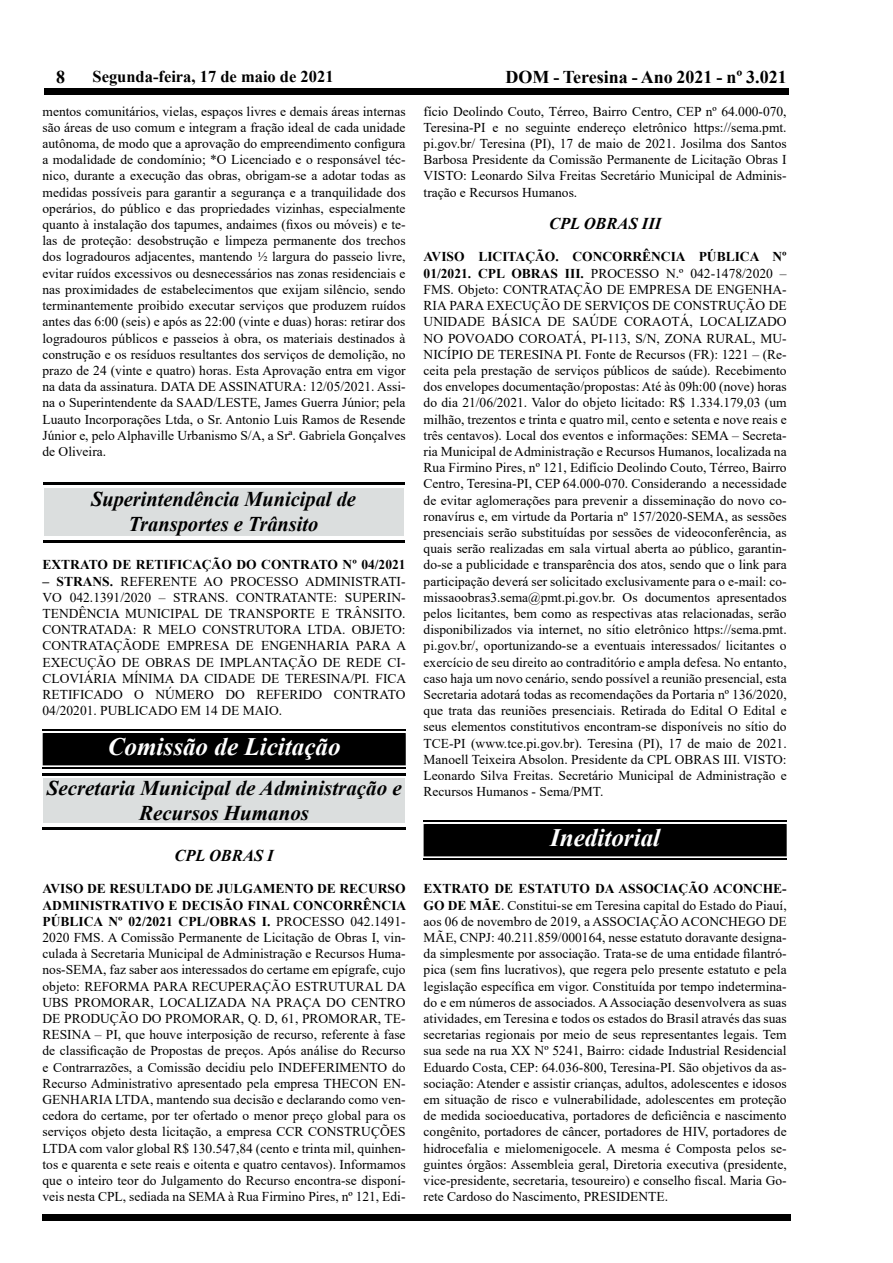
<style>
.page{position:relative;width:893px;height:1263px;background:#fff}
.page>*{position:absolute;margin:0;border:0;box-sizing:border-box;transform-origin:0 0}
.t1{font:italic 700 25.05px "Times New Roman";color:#fff}
.t2{font:italic 700 21px/25.2px "Times New Roman";color:#000;text-align:center}
.t3{font:700 18px "Times New Roman";color:#000}
.t4{font:700 16.5px "Times New Roman";color:#000}
.t5{font:italic 700 16.5px "Times New Roman";color:#000}
.t6{font:13.5px/16.2px "Times New Roman";color:#000;text-align:justify}
.t7{font:700 13.5px "Times New Roman";color:#000}
.s1{font-weight:700}
</style>
<div class="page">
<div style="left:43px;top:1214px;width:748px;height:7px;background:#000"></div>
<div style="left:45px;top:88px;width:744px;height:7px;background:#000"></div>
<div style="left:44px;top:488px;width:359px;height:48px;background:#dbdede"></div>
<hr style="left:43px;top:483px;width:361px;height:2px;background:#000">
<hr style="left:43px;top:540px;width:361px;height:2px;background:#000">
<div style="left:43px;top:733px;width:363px;height:32px;background:#000"></div>
<hr style="left:43px;top:730px;width:363px;height:1px;background:#000">
<hr style="left:43px;top:767px;width:363px;height:2px;background:#000">
<div style="left:424px;top:824px;width:363px;height:32px;background:#000"></div>
<hr style="left:424px;top:821px;width:363px;height:1px;background:#000">
<hr style="left:424px;top:858px;width:363px;height:2px;background:#000">
<div style="left:43px;top:779px;width:362px;height:44px;background:#dbdede"></div>
<hr style="left:43px;top:773px;width:363px;height:2px;background:#000">
<hr style="left:43px;top:827px;width:363px;height:2px;background:#000">
<h3 class="t3" style="left:56px;top:64px;width:10px">8</h3>
<p class="t4" style="left:93px;top:65px;width:243px">Segunda-feira, 17 de maio de 2021</p>
<h3 class="t3" style="left:505px;top:64px;width:283px">DOM - Teresina - Ano 2021 - nº 3.021</h3>
<p class="t6" style="left:43px;top:103px;width:365px">mentos comunitários, vielas, espaços livres e demais áreas internas são áreas de uso comum e integram a fração ideal de cada unidade autônoma, de modo que a aprovação do empreendimento configura a modalidade de condomínio; *O Licenciado e o responsável téc&shy;nico, durante a execução das obras, obrigam-se a adotar todas as medidas possíveis para garantir a segurança e a tranquilidade dos operários, do público e das propriedades vizinhas, especialmente quanto à instalação dos tapumes, andaimes (fixos ou móveis) e te&shy;las de proteção: desobstrução e limpeza permanente dos trechos dos logradouros adjacentes, mantendo ½ largura do passeio livre, evitar ruídos excessivos ou desnecessários nas zonas residenciais e nas proximidades de estabelecimentos que exijam silêncio, sendo terminantemente proibido executar serviços que produzem ruídos antes das 6:00 (seis) e após as 22:00 (vinte e duas) horas: retirar dos logradouros públicos e passeios à obra, os materiais destinados à construção e os resíduos resultantes dos serviços de demolição, no prazo de 24 (vinte e quatro) horas. Esta Aprovação entra em vigor na data da assinatura. DATA DE ASSINATURA: 12/05/2021. Assi&shy;na o Superintendente da SAAD/LESTE, James Guerra Júnior; pela Luauto Incorporações Ltda, o Sr. Antonio Luis Ramos de Resende Júnior e, pelo Alphaville Urbanismo S/A, a Srª. Gabriela Gonçalves de Oliveira.</p>
<p class="t6" style="left:424px;top:103px;width:365px">fício Deolindo Couto, Térreo, Bairro Centro, CEP nº 64.000-070, Teresina-PI e no seguinte endereço eletrônico https://sema.pmt. pi.gov.br/ Teresina (PI), 17 de maio de 2021. Josilma dos Santos Barbosa Presidente da Comissão Permanente de Licitação Obras I VISTO: Leonardo Silva Freitas Secretário Municipal de Adminis&shy;tração e Recursos Humanos.</p>
<p class="t5" style="left:549px;top:212px;width:114px">CPL OBRAS III</p>
<p class="t6" style="left:424px;top:248px;width:365px"><span class="s1">AVISO LICITAÇÃO. CONCORRÊNCIA PÚBLICA Nº 01/2021. CPL OBRAS III.</span> PROCESSO N.º 042-1478/2020 – FMS. Objeto: CONTRATAÇÃO DE EMPRESA DE ENGENHA-RIA PARA EXECUÇÃO DE SERVIÇOS DE CONSTRUÇÃO DE UNIDADE BÁSICA DE SAÚDE CORAOTÁ, LOCALIZADO NO POVOADO COROATÁ, PI-113, S/N, ZONA RURAL, MU-NICÍPIO DE TERESINA PI. Fonte de Recursos (FR): 1221 – (Re&shy;ceita pela prestação de serviços públicos de saúde). Recebimento dos envelopes documentação/propostas: Até às 09h:00 (nove) horas do dia 21/06/2021. Valor do objeto licitado: R$ 1.334.179,03 (um milhão, trezentos e trinta e quatro mil, cento e setenta e nove reais e três centavos). Local dos eventos e informações: SEMA – Secreta&shy;ria Municipal de Administração e Recursos Humanos, localizada na Rua Firmino Pires, nº 121, Edifício Deolindo Couto, Térreo, Bairro Centro, Teresina-PI, CEP 64.000-070. Considerando a necessidade de evitar aglomerações para prevenir a disseminação do novo co&shy;ronavírus e, em virtude da Portaria nº 157/2020-SEMA, as sessões presenciais serão substituídas por sessões de videoconferência, as quais serão realizadas em sala virtual aberta ao público, garantin&shy;do-se a publicidade e transparência dos atos, sendo que o link para participação deverá ser solicitado exclusivamente para o e-mail: co&shy;missaoobras3.sema@pmt.pi.gov.br. Os documentos apresentados pelos licitantes, bem como as respectivas atas relacionadas, serão disponibilizados via internet, no sítio eletrônico https://sema.pmt. pi.gov.br/, oportunizando-se a eventuais interessados/ licitantes o exercício de seu direito ao contraditório e ampla defesa. No entanto, caso haja um novo cenário, sendo possível a reunião presencial, esta Secretaria adotará todas as recomendações da Portaria nº 136/2020, que trata das reuniões presenciais. Retirada do Edital O Edital e seus elementos constitutivos encontram-se disponíveis no sítio do TCE-PI (www.tce.pi.gov.br). Teresina (PI), 17 de maio de 2021.<br>Manoell Teixeira Absolon. Presidente da CPL OBRAS III. VISTO:<br>Leonardo Silva Freitas. Secretário Municipal de Administração e Recursos Humanos - Sema/PMT.</p>
<h2 class="t2" style="left:91px;top:486px;width:266px">Superintendência Municipal de<br>Transportes e Trânsito</h2>
<p class="t7" style="left:43px;top:555px;width:365px">EXTRATO DE RETIFICAÇÃO DO CONTRATO Nº 04/2021</p>
<p class="t6" style="left:43px;top:572px;width:365px"><span class="s1">– STRANS.</span> REFERENTE AO PROCESSO ADMINISTRATI-VO 042.1391/2020 – STRANS. CONTRATANTE: SUPERIN-TENDÊNCIA MUNICIPAL DE TRANSPORTE E TRÂNSITO.<br>CONTRATADA: R MELO CONSTRUTORA LTDA. OBJETO:<br>CONTRATAÇÃODE EMPRESA DE ENGENHARIA PARA A EXECUÇÃO DE OBRAS DE IMPLANTAÇÃO DE REDE CI-CLOVIÁRIA MÍNIMA DA CIDADE DE TERESINA/PI. FICA RETIFICADO O NÚMERO DO REFERIDO CONTRATO 04/20201. PUBLICADO EM 14 DE MAIO.</p>
<h1 class="t1" style="left:108px;top:729px;width:234px">Comissão de Licitação</h1>
<h2 class="t2" style="left:47px;top:775px;width:357px">Secretaria Municipal de Administração e<br>Recursos Humanos</h2>
<p class="t5" style="left:174px;top:844px;width:101px">CPL OBRAS I</p>
<p class="t6" style="left:43px;top:880px;width:365px"><span class="s1">AVISO DE RESULTADO DE JULGAMENTO DE RECURSO ADMINISTRATIVO E DECISÃO FINAL CONCORRÊNCIA PÚBLICA Nº 02/2021 CPL/OBRAS I.</span> PROCESSO 042.1491- 2020 FMS. A Comissão Permanente de Licitação de Obras I, vin&shy;culada à Secretaria Municipal de Administração e Recursos Huma&shy;nos-SEMA, faz saber aos interessados do certame em epígrafe, cujo objeto: REFORMA PARA RECUPERAÇÃO ESTRUTURAL DA UBS PROMORAR, LOCALIZADA NA PRAÇA DO CENTRO DE PRODUÇÃO DO PROMORAR, Q. D, 61, PROMORAR, TE-RESINA – PI, que houve interposição de recurso, referente à fase de classificação de Propostas de preços. Após análise do Recurso e Contrarrazões, a Comissão decidiu pelo INDEFERIMENTO do Recurso Administrativo apresentado pela empresa THECON EN-GENHARIA LTDA, mantendo sua decisão e declarando como ven&shy;cedora do certame, por ter ofertado o menor preço global para os serviços objeto desta licitação, a empresa CCR CONSTRUÇÕES LTDA com valor global R$ 130.547,84 (cento e trinta mil, quinhen&shy;tos e quarenta e sete reais e oitenta e quatro centavos). Informamos que o inteiro teor do Julgamento do Recurso encontra-se disponí&shy;veis nesta CPL, sediada na SEMA à Rua Firmino Pires, nº 121, Edi-</p>
<h1 class="t1" style="left:550px;top:820px;width:112px">Ineditorial</h1>
<p class="t6" style="left:424px;top:880px;width:365px"><span class="s1">EXTRATO DE ESTATUTO DA ASSOCIAÇÃO ACONCHE-GO DE MÃE</span>. Constitui-se em Teresina capital do Estado do Piauí, aos 06 de novembro de 2019, a ASSOCIAÇÃO ACONCHEGO DE MÃE, CNPJ: 40.211.859/000164, nesse estatuto doravante designa&shy;da simplesmente por associação. Trata-se de uma entidade filantró&shy;pica (sem fins lucrativos), que regera pelo presente estatuto e pela legislação específica em vigor. Constituída por tempo indetermina&shy;do e em números de associados. A Associação desenvolvera as suas atividades, em Teresina e todos os estados do Brasil através das suas secretarias regionais por meio de seus representantes legais. Tem sua sede na rua XX Nº 5241, Bairro: cidade Industrial Residencial Eduardo Costa, CEP: 64.036-800, Teresina-PI. São objetivos da as&shy;sociação: Atender e assistir crianças, adultos, adolescentes e idosos em situação de risco e vulnerabilidade, adolescentes em proteção de medida socioeducativa, portadores de deficiência e nascimento congênito, portadores de câncer, portadores de HIV, portadores de hidrocefalia e mielomenigocele. A mesma é Composta pelos se&shy;guintes órgãos: Assembleia geral, Diretoria executiva (presidente, vice-presidente, secretaria, tesoureiro) e conselho fiscal. Maria Go&shy;rete Cardoso do Nascimento, PRESIDENTE.</p>
</div>
